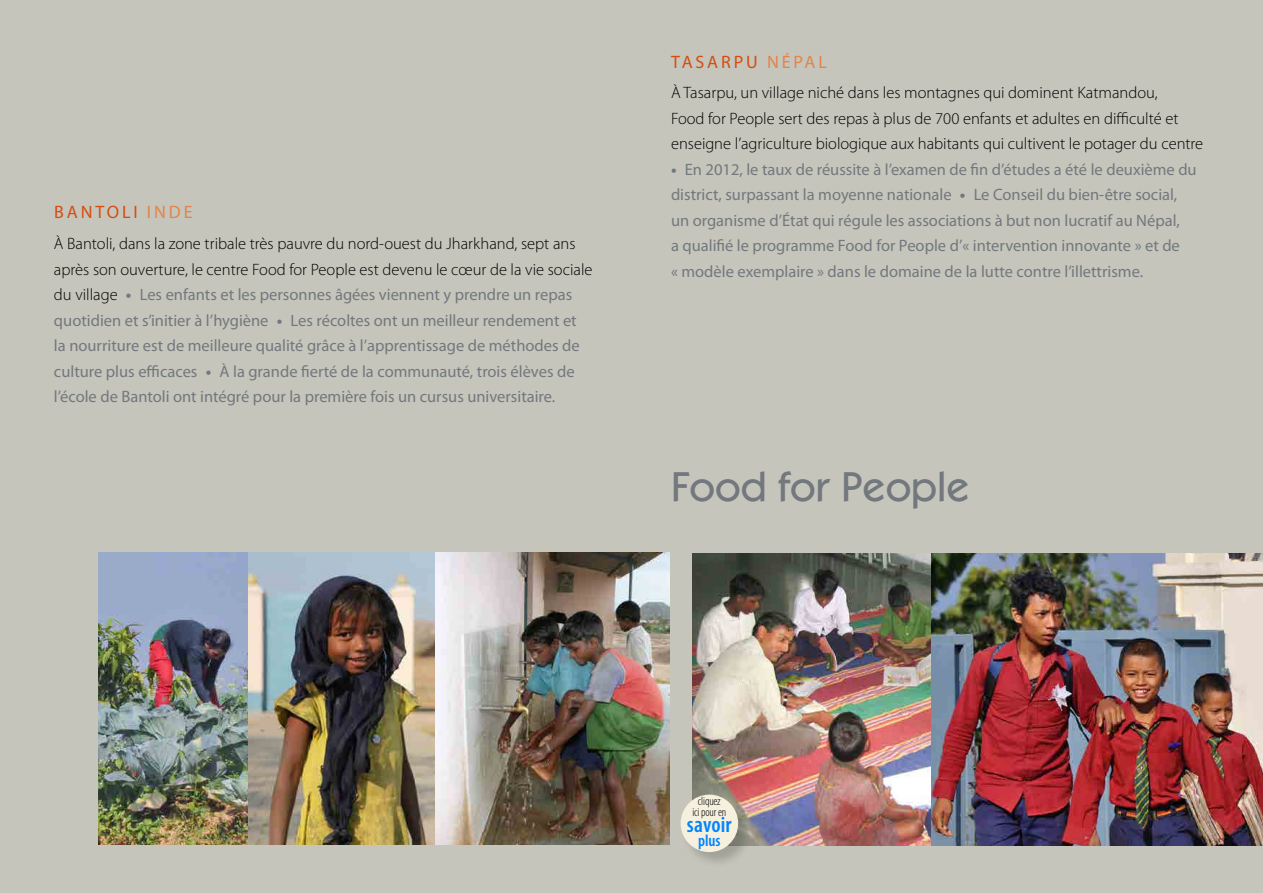
<style>
.page{position:relative;width:1263px;height:893px;background:#c6c5bb}
.page>*{position:absolute;margin:0;border:0;box-sizing:border-box;transform-origin:0 0}
.t1{font:500 42px "Itc Kabel";color:#72787e}
.t2{font:600 condensed 22.5px "Myriad Pro";letter-spacing:.01em;color:#0084ff}
.t3{font:18px "Myriad Pro";letter-spacing:.16em;color:#d54d12}
.t4{font:18px "Myriad Pro";color:#e2844d}
.t5{font:16.5px/25.5px "Myriad Pro";color:#72787e}
.t6{font:300 16.5px/25.5px "Myriad Pro";color:#000}
.t7{font:600 condensed 16.5px "Myriad Pro";color:#0084ff}
.t8{font:300 condensed 12px/10.5px "Myriad Pro";letter-spacing:-.01em;color:#000;text-align:center}
.s1{color:#e2844d}
.s2{font-weight:300;color:#000}
.s3{font-weight:700}
.s4{color:#d54d12}
</style>
<div class="page">
<img style="left:99px;top:553px;width:150px;height:291px">
<img style="left:249px;top:553px;width:187px;height:292px">
<img style="left:692px;top:553px;width:240px;height:292px">
<img style="left:436px;top:553px;width:233px;height:292px">
<img style="left:932px;top:553px;width:331px;height:293px">
<div style="left:680px;top:794px;width:74px;height:74px;background:#000;opacity:.18"></div>
<div style="left:681px;top:795px;width:57px;height:57px;background:#f6f0de;border-radius:50%"></div>
<p class="t3" style="left:54px;top:201px;width:140px">Bantol i <span class="s1">IndE</span></p>
<p class="t5" style="left:54px;top:231px;width:540px"><span class="s2">À Bantoli, dans la zone tribale très pauvre du nord-ouest du Jharkhand, sept ans après son ouverture, le centre Food for People est devenu le cœur de la vie sociale du village</span> <span class="s3">•</span> Les enfants et les personnes âgées viennent y prendre un repas quotidien et s’initier à l’hygiène <span class="s3">•</span> Les récoltes ont un meilleur rendement et la nourriture est de meilleure qualité grâce à l’apprentissage de méthodes de culture plus efficaces <span class="s3">•</span> À la grande fierté de la communauté, trois élèves de l’école de Bantoli ont intégré pour la première fois un cursus universitaire.</p>
<p class="t3" style="left:671px;top:50px;width:13px">Tasar</p>
<p class="t4" style="left:734px;top:50px;width:83px"><span class="s4">pu</span> NÉpal</p>
<p class="t6" style="left:671px;top:80px;width:534px">À Tasarpu, un village niché dans les montagnes qui dominent Katmandou,<br>Food for People sert des repas à plus de 700 enfants et adultes en difficulté et enseigne l’agriculture biologique aux habitants qui cultivent le potager du centre</p>
<p class="t5" style="left:671px;top:156px;width:527px"><span class="s3">•</span> En 2012, le taux de réussite à l’examen de fin d’études a été le deuxième du district, surpassant la moyenne nationale <span class="s3">•</span> Le Conseil du bien-être social, un organisme d’État qui régule les associations à but non lucratif au Népal,<br>a qualifié le programme Food for People d’« intervention innovante » et de<br>« modèle exemplaire » dans le domaine de la lutte contre l’illettrisme.</p>
<h1 class="t1" style="left:671px;top:462px;width:300px">Food for People</h1>
<p class="t8" style="left:692px;top:796px;width:35px">cliquez<br>ici pour en</p>
<h2 class="t2" style="left:687px;top:812px;width:46px">savoir</h2>
<p class="t7" style="left:698px;top:831px;width:24px">plus</p>
</div>
